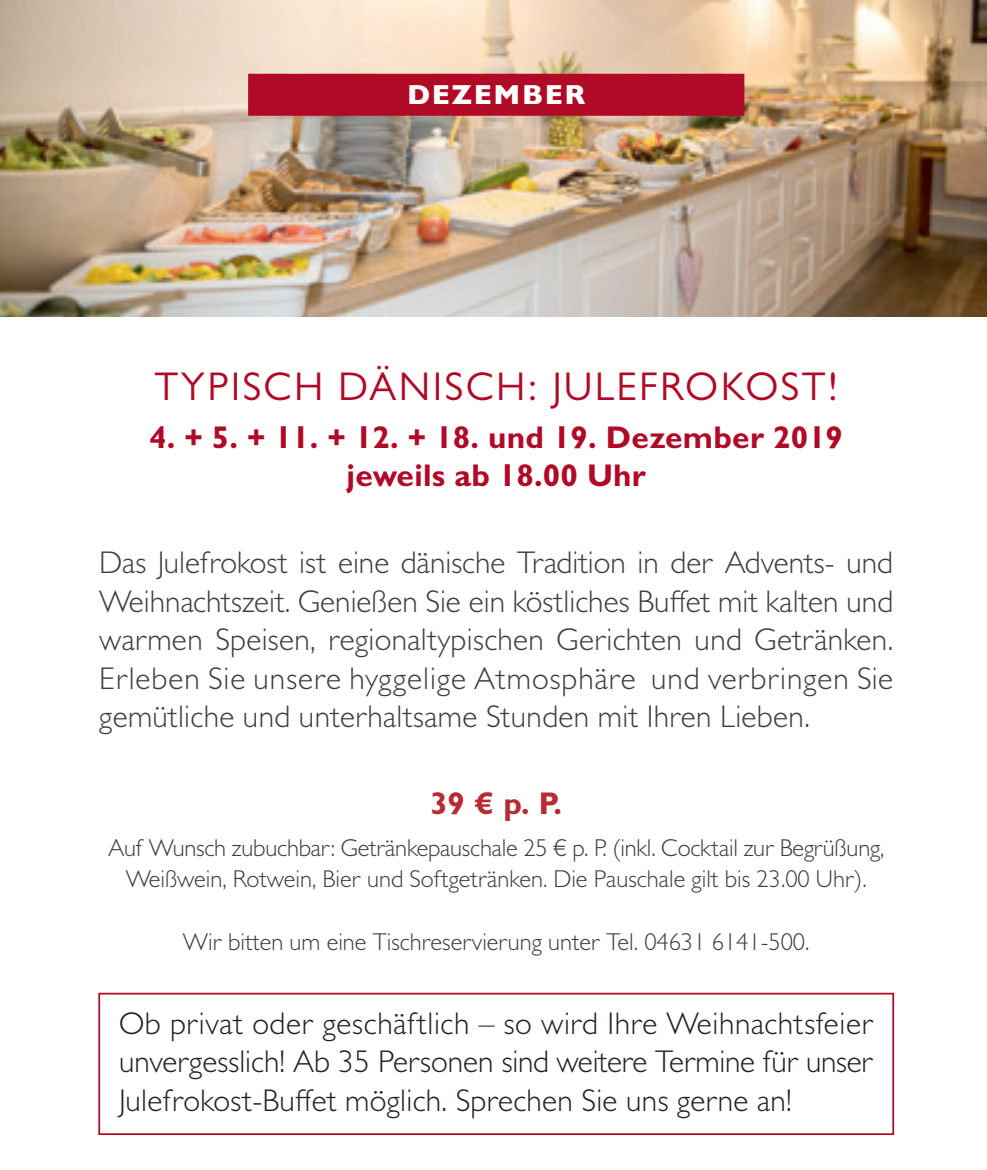
<style>
.page{position:relative;width:987px;height:1170px;background:#fff}
.page>*{position:absolute;margin:0;border:0;box-sizing:border-box;transform-origin:0 0}
.t1{font:40.25px "Gill Sans MT Pro";letter-spacing:.06em;color:#b00a27}
.t2{font:300 31.5px/38.5px "Gill Sans MT Pro";letter-spacing:.01em;color:#3e3e3f;text-align:justify}
.t3{font:300 31.5px/38.5px "Gill Sans MT Pro";letter-spacing:.01em;color:#231f20;text-align:justify}
.t4{font:700 31.5px/38.5px "Gill Sans MT Pro";letter-spacing:.005em;color:#b00a27;text-align:center}
.t5{font:700 31.5px "Gill Sans MT Pro";color:#b72b34}
.t6{font:700 28px "Gill Sans";letter-spacing:.06em;color:#fff}
.t7{font:300 24.5px/31.5px "Gill Sans MT Pro";color:#3e3e3f;text-align:center}
</style>
<div class="page">
<div style="left:98px;top:993px;width:796px;height:142px;border:2px solid #b00a27"></div>
<img style="left:0;top:0;width:987px;height:316px">
<div style="left:248px;top:74px;width:496px;height:42px;background:#b00a27"></div>
<p class="t6" style="left:407px;top:72px;width:180px">DEZEMBER</p>
<p class="t1" style="left:155px;top:362px;width:684px">TYPISCH DÄNISCH: JULEFROKOST!</p>
<p class="t4" style="left:149px;top:417px;width:695px">4. + 5. + 11. + 12. + 18. und 19. Dezember 2019 jeweils ab 18.00 Uhr</p>
<p class="t2" style="left:99px;top:543px;width:795px">Das Julefrokost ist eine dänische Tradition in der Advents- und Weihnachtszeit. Genießen Sie ein köstliches Buffet mit kalten und warmen Speisen, regionaltypischen Gerichten und Getränken.<br>Erleben Sie unsere hyggelige Atmosphäre und verbringen Sie gemütliche und unterhaltsame Stunden mit Ihren Lieben.</p>
<p class="t5" style="left:430px;top:784px;width:133px">39 € p. P.</p>
<p class="t7" style="left:108px;top:831px;width:778px">Auf Wunsch zubuchbar: Getränkepauschale 25 € p. P. (inkl. Cocktail zur Begrüßung,<br>Weißwein, Rotwein, Bier und Softgetränken. Die Pauschale gilt bis 23.00 Uhr).</p>
<p class="t7" style="left:183px;top:926px;width:628px">Wir bitten um eine Tischreservierung unter Tel. 04631 6141-500.</p>
<p class="t3" style="left:119px;top:1003px;width:756px">Ob privat oder geschäftlich – so wird Ihre Weihnachtsfeier unvergesslich! Ab 35 Personen sind weitere Termine für unser Julefrokost-Buffet möglich. Sprechen Sie uns gerne an!</p>
</div>
